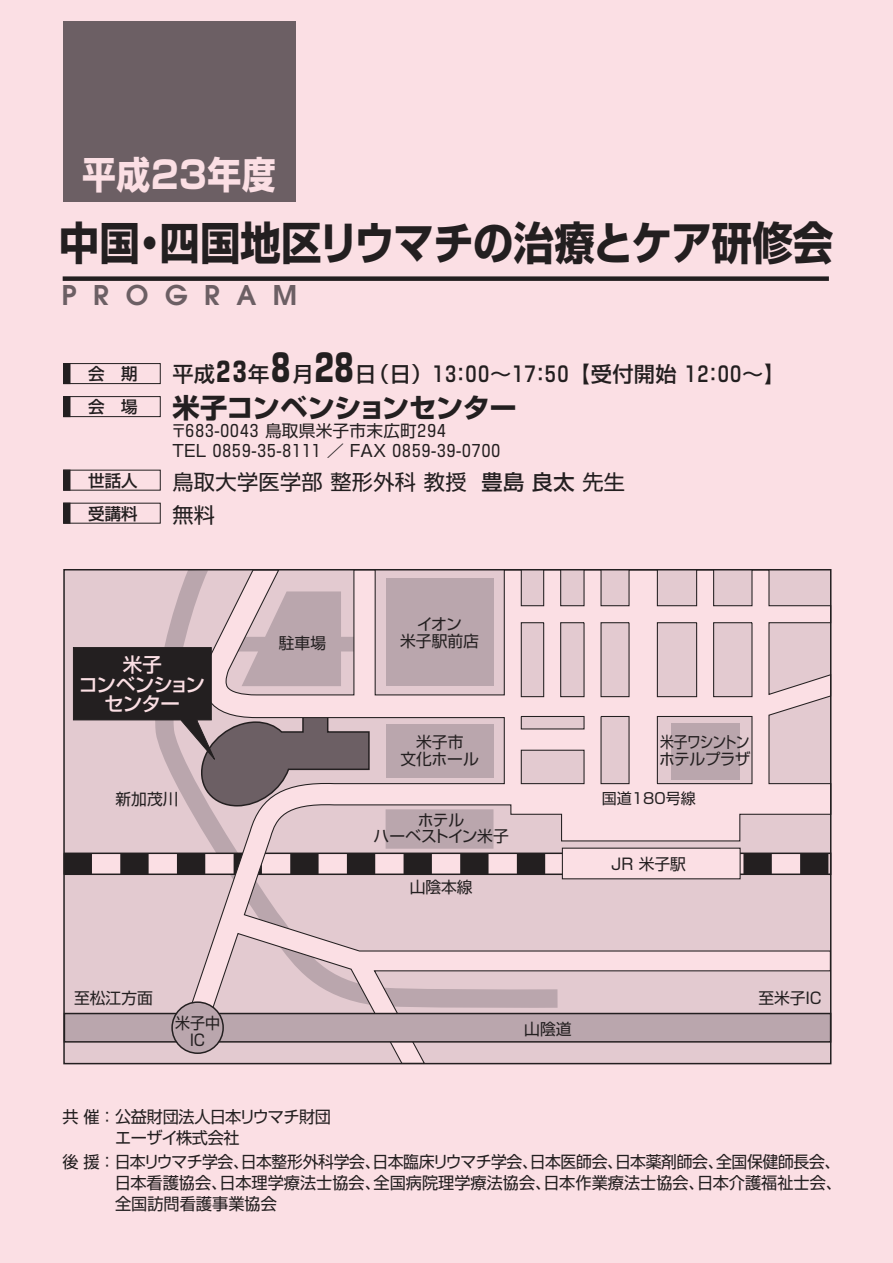
<style>
.page{position:relative;width:893px;height:1263px;background:#fff}
.page>*{position:absolute;margin:0;border:0;box-sizing:border-box;transform-origin:0 0}
.t1{font:700 45px "Shin Go";letter-spacing:-.005em;color:#231f20;scale:.9 1}
.t2{font:700 37.5px "Shin Go";letter-spacing:.02em;color:#fbdfe4;scale:.9 1}
.t3{font:700 27px "Shin Go";letter-spacing:-.02em;color:#231f20}
.t4{font:600 27px "Avant Garde";letter-spacing:.61em;color:#6c5f64}
.t5{font:500 21px "Shin Go";letter-spacing:-.405em;color:#231f20}
.t6{font:21px/33px "Shin Go";letter-spacing:.015em;color:#231f20}
.t7{font:500 19.5px/19.5px "Shin Go";letter-spacing:-.045em;color:#fbdfe4;text-align:center}
.t8{font:16.5px/21px "Shin Go";color:#231f20;text-align:justify}
.t9{font:16.5px/19.5px "Shin Go";letter-spacing:-.41em;color:#231f20}
.t10{font:16.5px/21px "Shin Go";letter-spacing:-.025em;color:#231f20}
.t11{font:500 16.5px/33px "Shin Go";color:#231f20}
.t12{font:15.75px/16.5px "Shin Go";color:#231f20;text-align:center}
.t13{font:15.75px/16.5px "Shin Go";letter-spacing:-.05em;color:#231f20;scale:.87 1}
.t14{font:15.75px "Shin Go";color:#231f20;scale:.95 1}
.t15{font:15px "Shin Go";color:#231f20}
.s1{font-weight:700;font-size:27px}
.s2{font-weight:700;font-size:37.5px}
.s3{font-weight:500}
</style>
<div class="page">
<div style="left:0;top:0;width:893px;height:1262px;background:#fbdfe4"></div>
<div style="left:64px;top:21px;width:232px;height:181px;background:#6c5f64"></div>
<div style="left:63px;top:276px;width:766px;height:5px;background:#231f20"></div>
<div style="left:63px;top:363px;width:7px;height:21px;background:#231f20"></div>
<div style="left:63px;top:396px;width:7px;height:21px;background:#231f20"></div>
<div style="left:63px;top:470px;width:7px;height:20px;background:#231f20"></div>
<div style="left:63px;top:503px;width:7px;height:20px;background:#231f20"></div>
<div style="left:63px;top:363px;width:97px;height:21px;border:1px solid #231f20"></div>
<div style="left:63px;top:396px;width:97px;height:21px;border:1px solid #231f20"></div>
<div style="left:64px;top:569px;width:767px;height:494px;background:#e3cad0"></div>
<svg style="left:185px;top:569px;width:647px;height:495px"></svg>
<div style="left:562px;top:847px;width:178px;height:32px;background:#fbdfe4"></div>
<div style="left:64px;top:1012px;width:767px;height:30px;background:#baa6ad;border:2px solid #231f20"></div>
<div style="left:171px;top:1001px;width:53px;height:52px;background:#baa6ad;border:2px solid #231f20;border-radius:50%"></div>
<svg style="left:64px;top:591px;width:767px;height:283px"></svg>
<div style="left:671px;top:723px;width:68px;height:55px;background:#baa6ad"></div>
<h2 class="t2" style="left:82px;top:150px;width:216px">平成23年度</h2>
<h1 class="t1" style="left:59px;top:212px;width:862px">中国・四国地区リウマチの治療とケア研修会</h1>
<h3 class="t4" style="left:62px;top:278px;width:237px">PROGRAM</h3>
<p class="t11" style="left:88px;top:357px;width:51px">会 期会 場</p>
<p class="t11" style="left:88px;top:463px;width:51px">世話人受講料</p>
<p class="t5" style="left:172px;top:360px;width:614px">平成<span class="s1">２３</span>年<span class="s2">８</span>月<span class="s2">２８</span>日（日）１３：００～１７：５０【受付開始１２：００～】</p>
<h3 class="t3" style="left:172px;top:389px;width:346px">米子コンベンションセンター</h3>
<p class="t9" style="left:170px;top:420px;width:335px">〒６８３-００４３鳥取県米子市末広町２９４<br>TEL ０８５９-３５-８１１１／ FAX ０８５９-３９-０７００</p>
<p class="t6" style="left:172px;top:464px;width:454px">鳥取大学医学部整形外科教授 <span class="s3">豊島良太</span>先生無料</p>
<p class="t12" style="left:417px;top:615px;width:46px">イオン</p>
<p class="t12" style="left:279px;top:634px;width:49px">駐車場</p>
<p class="t12" style="left:400px;top:631px;width:80px">米子駅前店</p>
<p class="t7" style="left:79px;top:654px;width:128px">米子<br>コンベンションセンター</p>
<p class="t12" style="left:400px;top:732px;width:80px">米子市<br>文化ホール</p>
<p class="t13" style="left:659px;top:733px;width:107px">米子ワシントンホテルプラザ</p>
<p class="t12" style="left:115px;top:789px;width:64px">新加茂川</p>
<p class="t15" style="left:602px;top:788px;width:96px">国道180号線</p>
<p class="t12" style="left:374px;top:810px;width:137px">ホテル<br>ハーベストイン米子</p>
<p class="t12" style="left:410px;top:878px;width:64px">山陰本線</p>
<p class="t12" style="left:611px;top:855px;width:76px">JR 米子駅</p>
<p class="t12" style="left:74px;top:988px;width:80px">至松江方面</p>
<p class="t14" style="left:175px;top:1012px;width:49px">米子中</p>
<p class="t12" style="left:524px;top:1019px;width:49px">山陰道</p>
<p class="t14" style="left:190px;top:1029px;width:18px">IC</p>
<p class="t12" style="left:758px;top:988px;width:65px">至米子IC</p>
<p class="t10" style="left:115px;top:1104px;width:217px;text-indent:-53px">共催：公益財団法人日本リウマチ財団エーザイ株式会社</p>
<p class="t8" style="left:115px;top:1149px;width:729px;text-indent:-52px">後援：日本リウマチ学会、日本整形外科学会、日本臨床リウマチ学会、日本医師会、日本薬剤師会、全国保健師長会、日本看護協会、日本理学療法士協会、全国病院理学療法協会、日本作業療法士協会、日本介護福祉士会、全国訪問看護事業協会</p>
</div>
